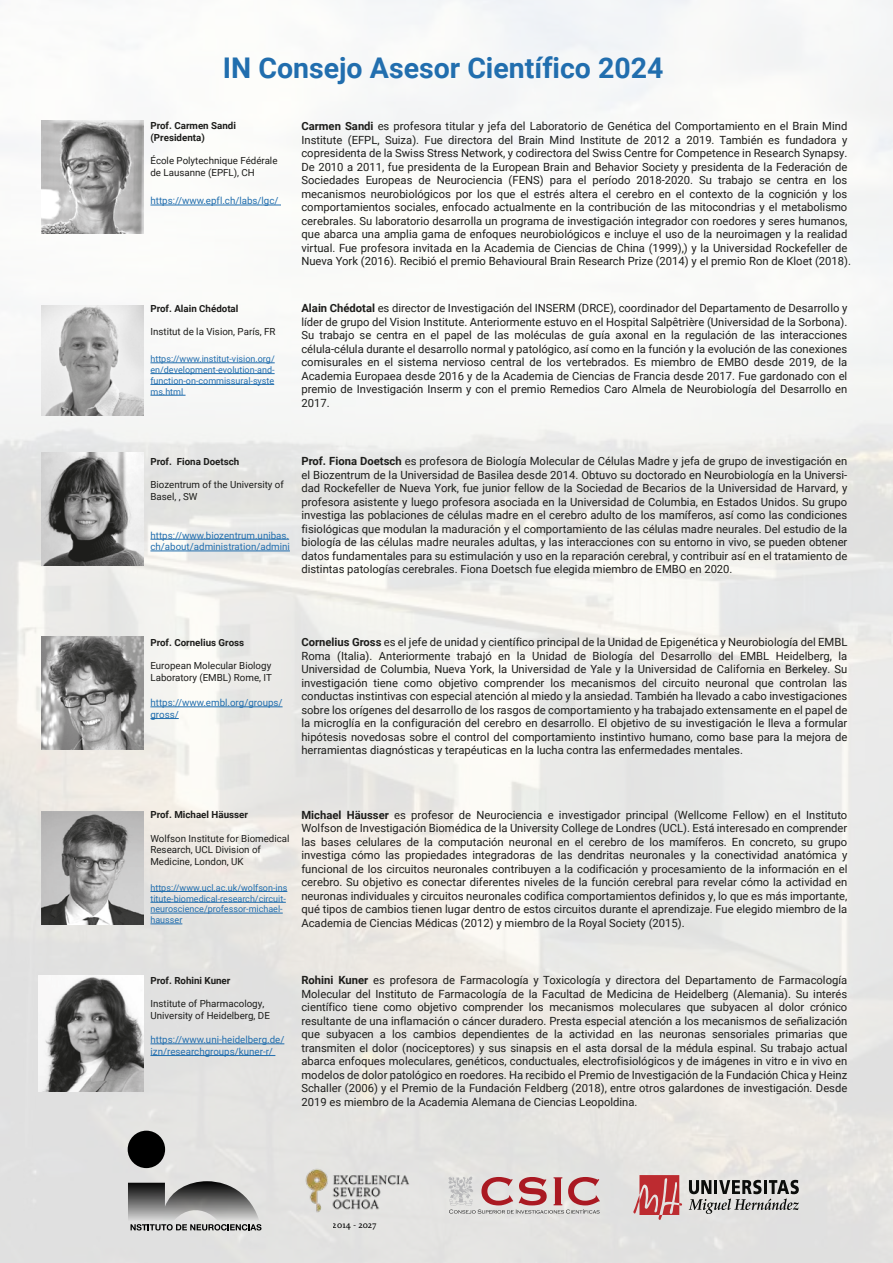
<style>
.page{position:relative;width:893px;height:1263px;background:#fff}
.page>*{position:absolute;margin:0;border:0;box-sizing:border-box;transform-origin:0 0}
.t1{font:700 28.5px "Roboto";color:#216eae}
.t2{font:11.25px/13.5px "Roboto";color:#1d1d1b;text-align:justify}
.t3{font:9.75px/11.7px "Roboto";color:#1d1d1b}
.t4{font:9.75px/11.7px "Roboto";color:#216eae}
.t5{font:700 9.75px/11.7px "Roboto";color:#1d1d1b}
.t6{font:9px/10.8px "Roboto";color:#216eae;text-align:justify}
.t7{font:300 8.55px "Brioni Text Pro";color:#010101}
.s1{font-weight:700}
</style>
<div class="page">
<img style="left:0;top:0;width:893px;height:1263px">
<img style="left:299px;top:1150px;width:112px;height:79px">
<svg style="left:448px;top:1176px;width:152px;height:38px;background:#ceadad"></svg>
<svg style="left:689px;top:1180px;width:110px;height:34px;background:#9d9d9b"></svg>
<svg style="left:633px;top:1175px;width:49px;height:45px;background:#cc7678"></svg>
<img style="left:41px;top:121px;width:103px;height:113px">
<img style="left:41px;top:305px;width:103px;height:110px">
<img style="left:41px;top:637px;width:103px;height:113px">
<img style="left:41px;top:811px;width:103px;height:113px">
<img style="left:39px;top:976px;width:105px;height:115px">
<hr style="left:150px;top:205px;width:131px;height:1px;background:#216eae">
<hr style="left:150px;top:363px;width:125px;height:1px;background:#216eae">
<hr style="left:150px;top:373px;width:125px;height:1px;background:#216eae">
<hr style="left:150px;top:384px;width:124px;height:1px;background:#216eae">
<hr style="left:150px;top:395px;width:36px;height:1px;background:#216eae">
<hr style="left:150px;top:539px;width:139px;height:1px;background:#216eae">
<hr style="left:150px;top:551px;width:140px;height:1px;background:#216eae">
<hr style="left:150px;top:706px;width:133px;height:1px;background:#216eae">
<svg style="left:150px;top:718px;width:29px;height:1px"></svg>
<hr style="left:150px;top:891px;width:137px;height:1px;background:#216eae">
<hr style="left:150px;top:902px;width:136px;height:1px;background:#216eae">
<hr style="left:150px;top:913px;width:133px;height:1px;background:#216eae">
<hr style="left:150px;top:924px;width:32px;height:1px;background:#216eae">
<hr style="left:150px;top:1043px;width:134px;height:1px;background:#216eae">
<hr style="left:150px;top:1055px;width:125px;height:1px;background:#216eae">
<img style="left:41px;top:452px;width:103px;height:113px">
<svg style="left:128px;top:1131px;width:134px;height:103px;background:#a9a9a8"></svg>
<h1 class="t1" style="left:223px;top:48px;width:442px">IN Consejo Asesor Científico 2024</h1>
<p class="t5" style="left:150px;top:119px;width:87px">Prof. Carmen Sandi (Presidenta)</p>
<p class="t3" style="left:150px;top:155px;width:129px">École Polytechnique Fédérale de Lausanne (EPFL), CH</p>
<p class="t4" style="left:150px;top:195px;width:130px">https://www.epfl.ch/labs/lgc/</p>
<p class="t2" style="left:301px;top:119px;width:551px;text-align:left"><span class="s1">Carmen Sandi</span> es profesora titular y jefa del Laboratorio de Genética del Comportamiento en el Brain Mind Institute (EFPL, Suiza). Fue directora del Brain Mind Institute de 2012 a 2019. También es fundadora y copresidenta de la Swiss Stress Network, y codirectora del Swiss Centre for Competence in Research Synapsy.<br>De 2010 a 2011, fue presidenta de la European Brain and Behavior Society y presidenta de la Federación de Sociedades Europeas de Neurociencia (FENS) para el período 2018-2020. Su trabajo se centra en los mecanismos neurobiológicos por los que el estrés altera el cerebro en el contexto de la cognición y los comportamientos sociales, enfocado actualmente en la contribución de las mitocondrias y el metabolismo cerebrales. Su laboratorio desarrolla un programa de investigación integrador con roedores y seres humanos, que abarca una amplia gama de enfoques neurobiológicos e incluye el uso de la neuroimagen y la realidad virtual. Fue profesora invitada en la Academia de Ciencias de China (1999),) y la Universidad Rockefeller de Nueva York (2016). Recibió el premio Behavioural Brain Research Prize (2014) y el premio Ron de Kloet (2018).</p>
<p class="t2" style="left:301px;top:301px;width:547px"><span class="s1">Alain Chédotal</span> es director de Investigación del INSERM (DRCE), coordinador del Departamento de Desarrollo y líder de grupo del Vision Institute. Anteriormente estuvo en el Hospital Salpêtrière (Universidad de la Sorbona).<br>Su trabajo se centra en el papel de las moléculas de guía axonal en la regulación de las interacciones célula-célula durante el desarrollo normal y patológico, así como en la función y la evolución de las conexiones comisurales en el sistema nervioso central de los vertebrados. Es miembro de EMBO desde 2019, de la Academia Europaea desde 2016 y de la Academia de Ciencias de Francia desde 2017. Fue gardonado con el premio de Investigación Inserm y con el premio Remedios Caro Almela de Neurobiología del Desarrollo en 2017.</p>
<p class="t5" style="left:150px;top:302px;width:89px">Prof. Alain Chédotal</p>
<p class="t3" style="left:150px;top:325px;width:127px">Institut de la Vision, París, FR</p>
<p class="t6" style="left:150px;top:353px;width:126px">https://www.institut-vision.org/ en/development-evolution-and&shy;function-on-commissural-syste ms.html</p>
<p class="t5" style="left:150px;top:455px;width:90px">Prof. Fiona Doetsch</p>
<p class="t3" style="left:150px;top:478px;width:135px">Biozentrum of the University of<br>Basel, , SW</p>
<p class="t4" style="left:150px;top:529px;width:141px">https://www.biozentrum.unibas. ch/about/administration/admini</p>
<p class="t2" style="left:301px;top:454px;width:547px"><span class="s1">Prof. Fiona Doetsch</span> es profesora de Biología Molecular de Células Madre y jefa de grupo de investigación en el Biozentrum de la Universidad de Basilea desde 2014. Obtuvo su doctorado en Neurobiología en la Universi&shy;dad Rockefeller de Nueva York, fue junior fellow de la Sociedad de Becarios de la Universidad de Harvard, y profesora asistente y luego profesora asociada en la Universidad de Columbia, en Estados Unidos. Su grupo investiga las poblaciones de células madre en el cerebro adulto de los mamíferos, así como las condiciones fisiológicas que modulan la maduración y el comportamiento de las células madre neurales. Del estudio de la biología de las células madre neurales adultas, y las interacciones con su entorno in vivo, se pueden obtener datos fundamentales para su estimulación y uso en la reparación cerebral, y contribuir así en el tratamiento de distintas patologías cerebrales. Fiona Doetsch fue elegida miembro de EMBO en 2020.</p>
<p class="t5" style="left:150px;top:636px;width:95px">Prof. Cornelius Gross</p>
<p class="t3" style="left:150px;top:659px;width:123px">European Molecular Biology<br>Laboratory (EMBL) Rome, IT</p>
<p class="t4" style="left:150px;top:696px;width:134px">https://www.embl.org/groups/ gross/</p>
<p class="t2" style="left:301px;top:635px;width:547px"><span class="s1">Cornelius Gross</span> es el jefe de unidad y científico principal de la Unidad de Epigenética y Neurobiología del EMBL Roma (Italia). Anteriormente trabajó en la Unidad de Biología del Desarrollo del EMBL Heidelberg, la Universidad de Columbia, Nueva York, la Universidad de Yale y la Universidad de California en Berkeley. Su investigación tiene como objetivo comprender los mecanismos del circuito neuronal que controlan las conductas instintivas con especial atención al miedo y la ansiedad. También ha llevado a cabo investigaciones sobre los orígenes del desarrollo de los rasgos de comportamiento y ha trabajado extensamente en el papel de la microglía en la configuración del cerebro en desarrollo. El objetivo de su investigación le lleva a formular hipótesis novedosas sobre el control del comportamiento instintivo humano, como base para la mejora de herramientas diagnósticas y terapéuticas en la lucha contra las enfermedades mentales.</p>
<p class="t5" style="left:150px;top:808px;width:99px">Prof. Michael Häusser</p>
<p class="t3" style="left:150px;top:832px;width:141px">Wolfson Institute for Biomedical<br>Research, UCL Division of<br>Medicine, London, UK</p>
<p class="t6" style="left:150px;top:882px;width:138px;text-align:left">https://www.ucl.ac.uk/wolfson-ins titute-biomedical-research/circuit&shy;neuroscience/professor-michael&shy;hausser</p>
<p class="t2" style="left:301px;top:808px;width:547px"><span class="s1">Michael Häusser</span> es profesor de Neurociencia e investigador principal (Wellcome Fellow) en el Instituto Wolfson de Investigación Biomédica de la University College de Londres (UCL). Está interesado en comprender las bases celulares de la computación neuronal en el cerebro de los mamíferos. En concreto, su grupo investiga cómo las propiedades integradoras de las dendritas neuronales y la conectividad anatómica y funcional de los circuitos neuronales contribuyen a la codificación y procesamiento de la información en el cerebro. Su objetivo es conectar diferentes niveles de la función cerebral para revelar cómo la actividad en neuronas individuales y circuitos neuronales codifica comportamientos definidos y, lo que es más importante, qué tipos de cambios tienen lugar dentro de estos circuitos durante el aprendizaje. Fue elegido miembro de la Academia de Ciencias Médicas (2012) y miembro de la Royal Society (2015).</p>
<p class="t5" style="left:150px;top:974px;width:82px">Prof. Rohini Kuner</p>
<p class="t3" style="left:150px;top:997px;width:121px">Institute of Pharmacology,<br>University of Heidelberg, DE</p>
<p class="t4" style="left:150px;top:1033px;width:135px">https://www.uni-heidelberg.de/ izn/researchgroups/kuner-r/</p>
<p class="t2" style="left:301px;top:973px;width:547px"><span class="s1">Rohini Kuner</span> es profesora de Farmacología y Toxicología y directora del Departamento de Farmacología Molecular del Instituto de Farmacología de la Facultad de Medicina de Heidelberg (Alemania). Su interés científico tiene como objetivo comprender los mecanismos moleculares que subyacen al dolor crónico resultante de una inflamación o cáncer duradero. Presta especial atención a los mecanismos de señalización que subyacen a los cambios dependientes de la actividad en las neuronas sensoriales primarias que transmiten el dolor (nociceptores) y sus sinapsis en el asta dorsal de la médula espinal. Su trabajo actual abarca enfoques moleculares, genéticos, conductuales, electrofisiológicos y de imágenes in vitro e in vivo en modelos de dolor patológico en roedores. Ha recibido el Premio de Investigación de la Fundación Chica y Heinz Schaller (2006) y el Premio de la Fundación Feldberg (2018), entre otros galardones de investigación. Desde 2019 es miembro de la Academia Alemana de Ciencias Leopoldina.</p>
<p class="t7" style="left:333px;top:1219px;width:45px">2014 - 2027</p>
</div>
